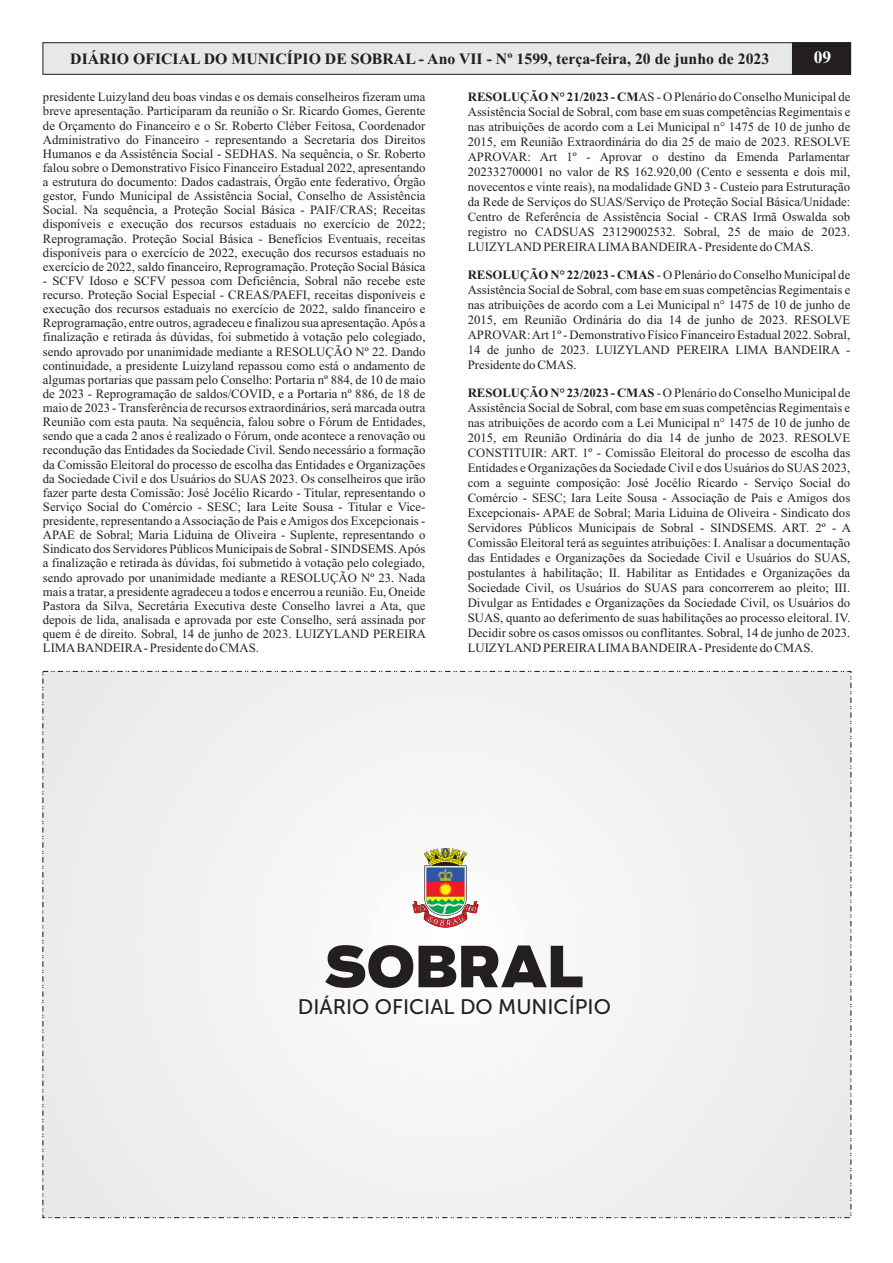
<style>
.page{position:relative;width:893px;height:1263px;background:#fff}
.page>*{position:absolute;margin:0;border:0;box-sizing:border-box;transform-origin:0 0}
.t1{font:900 55.95px "Boomer";color:#231f20}
.t2{font:21px "Museo Sans 500";color:#231f20}
.t3{font:700 17.55px "Times New Roman";color:#fff}
.t4{font:700 15.75px "Times New Roman";color:#231f20}
.t5{font:12.75px/14.1px "Times New Roman";color:#231f20;text-align:justify}
.s1{font-weight:700}
</style>
<div class="page">
<svg style="left:42px;top:42px;width:809px;height:33px;background:#cdcece"></svg>
<hr style="left:792px;top:42px;width:1px;height:32px;background:#231f20">
<div style="left:43px;top:671px;width:808px;height:546px;background:#f1f1f2"></div>
<img style="left:412px;top:848px;width:67px;height:80px">
<p class="t4" style="left:70px;top:54px;width:701px">DIÁRIO OFICIAL DO MUNICÍPIO DE SOBRAL - Ano VII - Nº 1599, terça-feira, 20 de junho de 2023</p>
<h3 class="t3" style="left:814px;top:51px;width:19px">09</h3>
<p class="t5" style="left:43px;top:91px;width:384px">presidente Luizyland deu boas vindas e os demais conselheiros fizeram uma breve apresentação. Participaram da reunião o Sr. Ricardo Gomes, Gerente de Orçamento do Financeiro e o Sr. Roberto Cléber Feitosa, Coordenador Administrativo do Financeiro - representando a Secretaria dos Direitos Humanos e da Assistência Social - SEDHAS. Na sequência, o Sr. Roberto falou sobre o Demonstrativo Físico Financeiro Estadual 2022, apresentando a estrutura do documento: Dados cadastrais, Órgão ente federativo, Órgão gestor, Fundo Municipal de Assistência Social, Conselho de Assistência Social. Na sequência, a Proteção Social Básica - PAIF/CRAS; Receitas disponíveis e execução dos recursos estaduais no exercício de 2022; Reprogramação. Proteção Social Básica - Benefícios Eventuais, receitas disponíveis para o exercício de 2022, execução dos recursos estaduais no exercício de 2022, saldo financeiro, Reprogramação. Proteção Social Básica</p>
<p class="t5" style="left:43px;top:275px;width:385px">- SCFV Idoso e SCFV pessoa com Deficiência, Sobral não recebe este recurso. Proteção Social Especial - CREAS/PAEFI, receitas disponíveis e execução dos recursos estaduais no exercício de 2022, saldo financeiro e Reprogramação, entre outros, agradeceu e finalizou sua apresentação. Após a finalização e retirada às dúvidas, foi submetido à votação pelo colegiado, sendo aprovado por unanimidade mediante a RESOLUÇÃO Nº 22. Dando continuidade, a presidente Luizyland repassou como está o andamento de algumas portarias que passam pelo Conselho: Portaria nº 884, de 10 de maio de 2023 - Reprogramação de saldos/COVID, e a Portaria nº 886, de 18 de maio de 2023 - Transferência de recursos extraordinários, será marcada outra Reunião com esta pauta. Na sequência, falou sobre o Fórum de Entidades, sendo que a cada 2 anos é realizado o Fórum, onde acontece a renovação ou recondução das Entidades da Sociedade Civil. Sendo necessário a formação da Comissão Eleitoral do processo de escolha das Entidades e Organizações da Sociedade Civil e dos Usuários do SUAS 2023. Os conselheiros que irão fazer parte desta Comissão: José Jocélio Ricardo - Titular, representando o Serviço Social do Comércio - SESC; Iara Leite Sousa - Titular e Vice&shy;presidente, representando a Associação de Pais e Amigos dos Excepcionais - APAE de Sobral; Maria Liduina de Oliveira - Suplente, representando o Sindicato dos Servidores Públicos Municipais de Sobral - SINDSEMS. Após a finalização e retirada às dúvidas, foi submetido à votação pelo colegiado, sendo aprovado por unanimidade mediante a RESOLUÇÃO Nº 23. Nada mais a tratar, a presidente agradeceu a todos e encerrou a reunião. Eu, Oneide Pastora da Silva, Secretária Executiva deste Conselho lavrei a Ata, que depois de lida, analisada e aprovada por este Conselho, será assinada por quem é de direito. Sobral, 14 de junho de 2023. LUIZYLAND PEREIRA LIMABANDEIRA- Presidente do CMAS.</p>
<p class="t5" style="left:468px;top:91px;width:384px;line-height:15px"><span class="s1">RESOLUÇÃO N° 21/2023 - CM</span>AS - O Plenário do Conselho Municipal de Assistência Social de Sobral, com base em suas competências Regimentais e nas atribuições de acordo com a Lei Municipal n° 1475 de 10 de junho de 2015, em Reunião Extraordinária do dia 25 de maio de 2023. RESOLVE APROVAR: Art 1º - Aprovar o destino da Emenda Parlamentar 202332700001 no valor de R$ 162.920,00 (Cento e sessenta e dois mil, novecentos e vinte reais), na modalidade GND 3 - Custeio para Estruturação da Rede de Serviços do SUAS/Serviço de Proteção Social Básica/Unidade:<br>Centro de Referência de Assistência Social - CRAS Irmã Oswalda sob registro no CADSUAS 23129002532. Sobral, 25 de maio de 2023.<br>LUIZYLAND PEREIRALIMABANDEIRA- Presidente do CMAS.</p>
<p class="t5" style="left:468px;top:269px;width:384px;line-height:15px"><span class="s1">RESOLUÇÃO N° 22/2023 - CMAS</span> - O Plenário do Conselho Municipal de Assistência Social de Sobral, com base em suas competências Regimentais e nas atribuições de acordo com a Lei Municipal n° 1475 de 10 de junho de 2015, em Reunião Ordinária do dia 14 de junho de 2023. RESOLVE APROVAR: Art 1º - Demonstrativo Físico Financeiro Estadual 2022. Sobral, 14 de junho de 2023. LUIZYLAND PEREIRA LIMA BANDEIRA - Presidente do CMAS.</p>
<p class="t5" style="left:468px;top:387px;width:385px;line-height:15px"><span class="s1">RESOLUÇÃO N° 23/2023 - CMAS</span> - O Plenário do Conselho Municipal de Assistência Social de Sobral, com base em suas competências Regimentais e nas atribuições de acordo com a Lei Municipal n° 1475 de 10 de junho de 2015, em Reunião Ordinária do dia 14 de junho de 2023. RESOLVE CONSTITUIR: ART. 1º - Comissão Eleitoral do processo de escolha das Entidades e Organizações da Sociedade Civil e dos Usuários do SUAS 2023, com a seguinte composição: José Jocélio Ricardo - Serviço Social do Comércio - SESC; Iara Leite Sousa - Associação de Pais e Amigos dos Excepcionais- APAE de Sobral; Maria Liduina de Oliveira - Sindicato dos Servidores Públicos Municipais de Sobral - SINDSEMS. ART. 2º - A Comissão Eleitoral terá as seguintes atribuições: I. Analisar a documentação das Entidades e Organizações da Sociedade Civil e Usuários do SUAS, postulantes à habilitação; II. Habilitar as Entidades e Organizações da Sociedade Civil, os Usuários do SUAS para concorrerem ao pleito; III.<br>Divulgar as Entidades e Organizações da Sociedade Civil, os Usuários do SUAS, quanto ao deferimento de suas habilitações ao processo eleitoral. IV.<br>Decidir sobre os casos omissos ou conflitantes. Sobral, 14 de junho de 2023.<br>LUIZYLAND PEREIRALIMABANDEIRA- Presidente do CMAS.</p>
<h1 class="t1" style="left:325px;top:942px;width:260px">SOBRAL</h1>
<h2 class="t2" style="left:298px;top:998px;width:315px">DIÁRIO OFICIAL DO MUNICÍPIO</h2>
</div>
